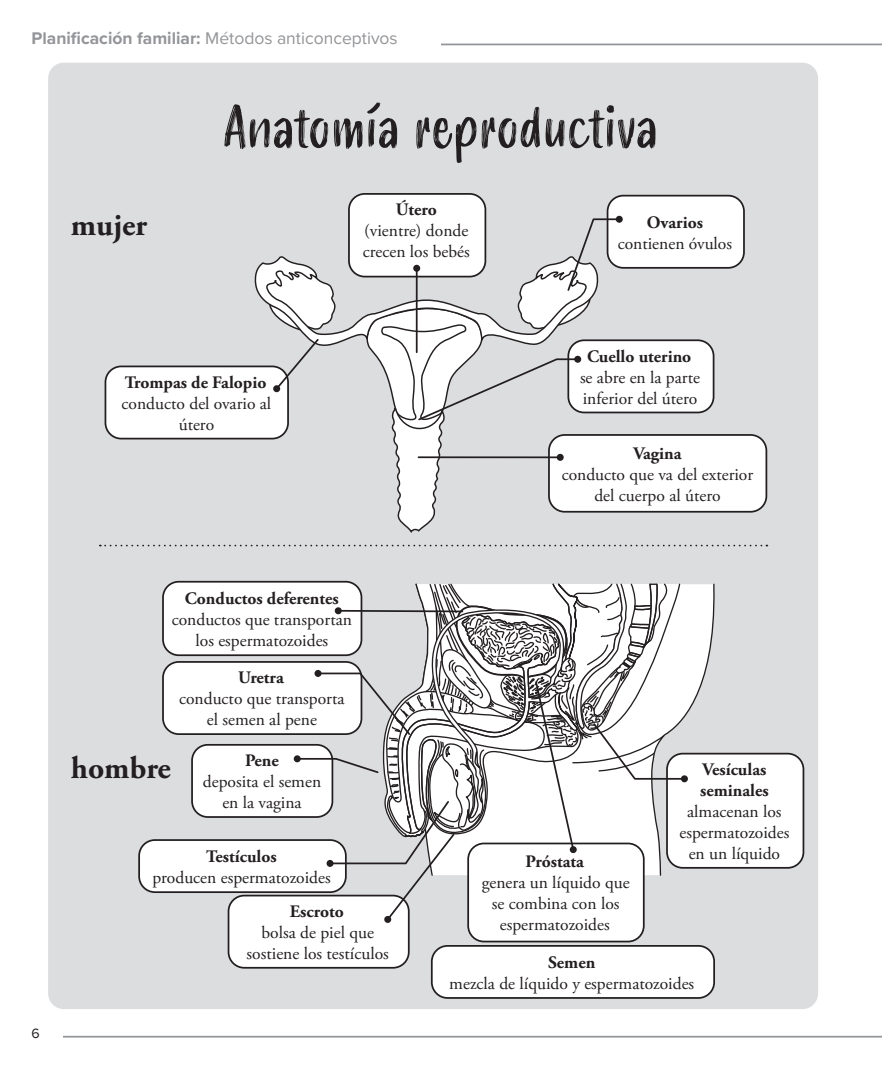
<style>
.page{position:relative;width:882px;height:1071px;background:#fff}
.page>*{position:absolute;margin:0;border:0;box-sizing:border-box;transform-origin:0 0}
.t1{font:56px "Smoothy";letter-spacing:-.01em;color:#231f20}
.t2{font:700 31.5px "Adobe Garamond Pro";color:#231f20}
.t3{font:17.5px/21px "Adobe Garamond Pro";color:#231f20;text-align:center}
.t4{font:700 17.5px/21px "Adobe Garamond Pro";color:#231f20}
.t5{font:700 17.5px "Proxima Nova";color:#939598}
.t6{font:14px "Proxima Nova";color:#231f20}
.s1{font-weight:400}
</style>
<div class="page">
<div style="left:48px;top:63px;width:770px;height:946px;background:#dcdddf;border-radius:16px"></div>
<div style="left:608px;top:196px;width:136px;height:72px;background:#fff;border-radius:16px"></div>
<div style="left:607px;top:195px;width:138px;height:74px;border:2px solid #231f20;border-radius:16px"></div>
<div style="left:105px;top:366px;width:183px;height:73px;background:#fff;border-radius:16px"></div>
<div style="left:105px;top:366px;width:184px;height:73px;border:2px solid #231f20;border-radius:16px"></div>
<div style="left:616px;top:216px;width:7px;height:7px;background:#231f20;border-radius:50%"></div>
<div style="left:549px;top:435px;width:217px;height:77px;background:#fff;border-radius:16px"></div>
<div style="left:548px;top:434px;width:219px;height:79px;border:2px solid #231f20;border-radius:16px"></div>
<div style="left:568px;top:340px;width:146px;height:72px;background:#fff;border-radius:16px"></div>
<div style="left:567px;top:339px;width:147px;height:74px;border:2px solid #231f20;border-radius:16px"></div>
<svg style="left:254px;top:218px;width:367px;height:315px"></svg>
<div style="left:273px;top:385px;width:7px;height:7px;background:#231f20;border-radius:50%"></div>
<div style="left:349px;top:194px;width:136px;height:83px;background:#fff;border-radius:16px"></div>
<div style="left:348px;top:193px;width:138px;height:84px;border:2px solid #231f20;border-radius:16px"></div>
<hr style="left:416px;top:268px;width:2px;height:84px;background:#231f20">
<div style="left:413px;top:265px;width:7px;height:7px;background:#231f20;border-radius:50%"></div>
<svg style="left:686px;top:583px;width:30px;height:170px"></svg>
<div style="left:163px;top:582px;width:198px;height:73px;background:#fff;border-radius:16px"></div>
<div style="left:162px;top:581px;width:200px;height:75px;border:2px solid #231f20;border-radius:16px"></div>
<div style="left:163px;top:662px;width:198px;height:72px;background:#fff;border-radius:16px"></div>
<div style="left:162px;top:661px;width:200px;height:74px;border:2px solid #231f20;border-radius:16px"></div>
<div style="left:192px;top:745px;width:140px;height:72px;background:#fff;border-radius:16px"></div>
<div style="left:191px;top:744px;width:142px;height:74px;border:2px solid #231f20;border-radius:16px"></div>
<div style="left:139px;top:840px;width:207px;height:52px;background:#fff;border-radius:16px"></div>
<div style="left:138px;top:839px;width:209px;height:54px;border:2px solid #231f20;border-radius:16px"></div>
<div style="left:229px;top:896px;width:180px;height:72px;background:#fff;border-radius:16px"></div>
<div style="left:228px;top:895px;width:182px;height:74px;border:2px solid #231f20;border-radius:16px"></div>
<div style="left:468px;top:843px;width:176px;height:99px;background:#fff;border-radius:16px"></div>
<div style="left:467px;top:843px;width:178px;height:99px;border:2px solid #231f20;border-radius:16px"></div>
<div style="left:667px;top:754px;width:136px;height:114px;background:#fff;border-radius:16px"></div>
<div style="left:666px;top:753px;width:138px;height:116px;border:2px solid #231f20;border-radius:16px"></div>
<div style="left:432px;top:946px;width:282px;height:52px;background:#fff;border-radius:16px"></div>
<div style="left:431px;top:945px;width:284px;height:54px;border:2px solid #231f20;border-radius:16px"></div>
<svg style="left:295px;top:582px;width:391px;height:340px"></svg>
<div style="left:294px;top:755px;width:7px;height:7px;background:#231f20;border-radius:50%"></div>
<svg style="left:100px;top:545px;width:667px;height:1px"></svg>
<hr style="left:441px;top:44px;width:441px;height:1px;background:#939598">
<hr style="left:63px;top:1036px;width:819px;height:2px;background:#939598">
<p class="t5" style="left:32px;top:25px;width:368px">Planificación familiar: <span class="s1">Métodos anticonceptivos</span></p>
<h1 class="t1" style="left:223px;top:86px;width:437px">Anatomía reproductiva</h1>
<p class="t4" style="left:396px;top:200px;width:42px">Útero</p>
<p class="t3" style="left:363px;top:221px;width:108px;text-align:left">(vientre) donde crecen los bebés</p>
<h2 class="t2" style="left:71px;top:207px;width:78px">mujer</h2>
<p class="t4" style="left:647px;top:212px;width:58px">Ovarios</p>
<p class="t3" style="left:618px;top:233px;width:116px">contienen óvulos</p>
<p class="t4" style="left:125px;top:372px;width:143px">Trompas de Falopio</p>
<p class="t3" style="left:122px;top:393px;width:151px">conducto del ovario al útero</p>
<p class="t6" style="left:32px;top:1023px;width:10px">6</p>
<p class="t4" style="left:185px;top:588px;width:155px">Conductos deferentes</p>
<p class="t3" style="left:172px;top:609px;width:182px">conductos que transportan los espermatozoides</p>
<p class="t4" style="left:238px;top:668px;width:47px">Uretra</p>
<p class="t3" style="left:179px;top:689px;width:167px">conducto que transporta el semen al pene</p>
<p class="t4" style="left:245px;top:751px;width:35px">Pene</p>
<p class="t3" style="left:203px;top:772px;width:120px">deposita el semen en la vagina</p>
<p class="t4" style="left:206px;top:846px;width:72px">Testículos</p>
<p class="t3" style="left:152px;top:868px;width:180px">producen espermatozoides</p>
<p class="t4" style="left:290px;top:901px;width:56px">Escroto</p>
<p class="t3" style="left:247px;top:923px;width:144px">bolsa de piel que sostiene los testículos</p>
<h2 class="t2" style="left:71px;top:750px;width:101px">hombre</h2>
<p class="t4" style="left:587px;top:346px;width:106px">Cuello uterino</p>
<p class="t3" style="left:580px;top:367px;width:122px;text-align:left">se abre en la parte inferior del útero</p>
<p class="t4" style="left:633px;top:443px;width:50px">Vagina</p>
<p class="t3" style="left:562px;top:464px;width:193px">conducto que va del exterior del cuerpo al útero</p>
<p class="t4" style="left:526px;top:852px;width:60px">Próstata</p>
<p class="t3" style="left:482px;top:873px;width:149px">genera un líquido que se combina con los espermatozoides</p>
<p class="t4" style="left:700px;top:759px;width:70px">Vesículas seminales</p>
<p class="t3" style="left:679px;top:802px;width:111px">almacenan los espermatozoides en un líquido</p>
<p class="t4" style="left:548px;top:952px;width:49px">Semen</p>
<p class="t3" style="left:449px;top:973px;width:246px">mezcla de líquido y espermatozoides</p>
</div>
